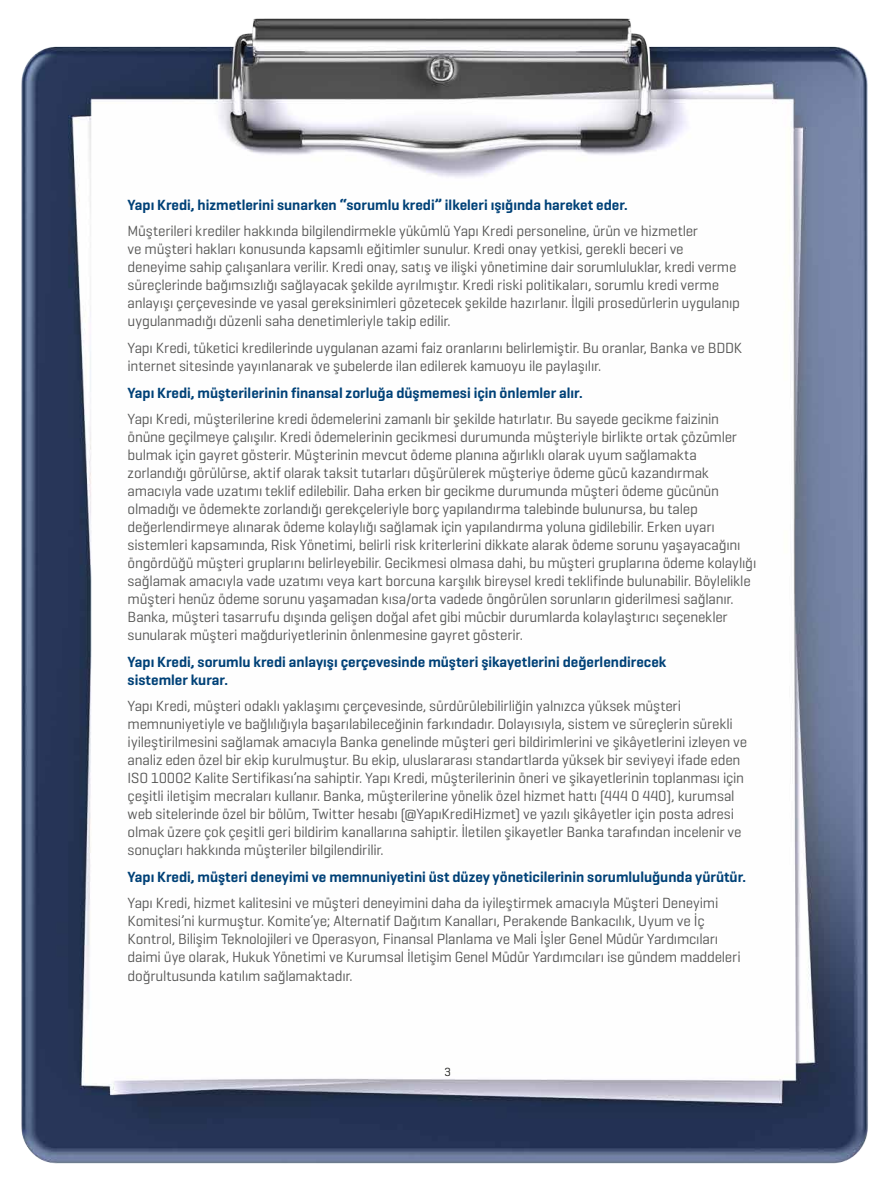
<style>
.page{position:relative;width:885px;height:1183px;background:#fff}
.page>*{position:absolute;margin:0;border:0;box-sizing:border-box;transform-origin:0 0}
.t1{font:15px/18px "Geogrotesque";letter-spacing:-.015em;color:#575756}
.t2{font:600 15px/18px "Geogrotesque";color:#004177}
.t3{font:12px "Geogrotesque";color:#1d1d1b}
</style>
<div class="page">
<img style="left:21px;top:18px;width:847px;height:1146px">
<p class="t2" style="left:128px;top:195px;width:501px">Yapı Kredi, hizmetlerini sunarken “sorumlu kredi” ilkeleri ışığında hareket eder.</p>
<p class="t1" style="left:128px;top:222px;width:614px">Müşterileri krediler hakkında bilgilendirmekle yükümlü Yapı Kredi personeline, ürün ve hizmetler<br>ve müşteri hakları konusunda kapsamlı eğitimler sunulur. Kredi onay yetkisi, gerekli beceri ve deneyime sahip çalışanlara verilir. Kredi onay, satış ve ilişki yönetimine dair sorumluluklar, kredi verme süreçlerinde bağımsızlığı sağlayacak şekilde ayrılmıştır. Kredi riski politikaları, sorumlu kredi verme anlayışı çerçevesinde ve yasal gereksinimleri gözetecek şekilde hazırlanır. İlgili prosedürlerin uygulanıp uygulanmadığı düzenli saha denetimleriyle takip edilir.</p>
<p class="t1" style="left:128px;top:338px;width:615px">Yapı Kredi, tüketici kredilerinde uygulanan azami faiz oranlarını belirlemiştir. Bu oranlar, Banka ve BDDK internet sitesinde yayınlanarak ve şubelerde ilan edilerek kamuoyu ile paylaşılır.</p>
<p class="t2" style="left:128px;top:383px;width:456px">Yapı Kredi, müşterilerinin finansal zorluğa düşmemesi için önlemler alır.</p>
<p class="t1" style="left:128px;top:409px;width:630px">Yapı Kredi, müşterilerine kredi ödemelerini zamanlı bir şekilde hatırlatır. Bu sayede gecikme faizinin önüne geçilmeye çalışılır. Kredi ödemelerinin gecikmesi durumunda müşteriyle birlikte ortak çözümler bulmak için gayret gösterir. Müşterinin mevcut ödeme planına ağırlıklı olarak uyum sağlamakta zorlandığı görülürse, aktif olarak taksit tutarları düşürülerek müşteriye ödeme gücü kazandırmak amacıyla vade uzatımı teklif edilebilir. Daha erken bir gecikme durumunda müşteri ödeme gücünün olmadığı ve ödemekte zorlandığı gerekçeleriyle borç yapılandırma talebinde bulunursa, bu talep değerlendirmeye alınarak ödeme kolaylığı sağlamak için yapılandırma yoluna gidilebilir. Erken uyarı sistemleri kapsamında, Risk Yönetimi, belirli risk kriterlerini dikkate alarak ödeme sorunu yaşayacağını öngördüğü müşteri gruplarını belirleyebilir. Gecikmesi olmasa dahi, bu müşteri gruplarına ödeme kolaylığı sağlamak amacıyla vade uzatımı veya kart borcuna karşılık bireysel kredi teklifinde bulunabilir. Böylelikle müşteri henüz ödeme sorunu yaşamadan kısa/orta vadede öngörülen sorunların giderilmesi sağlanır.<br>Banka, müşteri tasarrufu dışında gelişen doğal afet gibi mücbir durumlarda kolaylaştırıcı seçenekler sunularak müşteri mağduriyetlerinin önlenmesine gayret gösterir.</p>
<p class="t2" style="left:128px;top:652px;width:540px">Yapı Kredi, sorumlu kredi anlayışı çerçevesinde müşteri şikayetlerini değerlendirecek sistemler kurar.</p>
<p class="t1" style="left:128px;top:696px;width:621px">Yapı Kredi, müşteri odaklı yaklaşımı çerçevesinde, sürdürülebilirliğin yalnızca yüksek müşteri memnuniyetiyle ve bağlılığıyla başarılabileceğinin farkındadır. Dolayısıyla, sistem ve süreçlerin sürekli iyileştirilmesini sağlamak amacıyla Banka genelinde müşteri geri bildirimlerini ve şikâyetlerini izleyen ve analiz eden özel bir ekip kurulmuştur. Bu ekip, uluslararası standartlarda yüksek bir seviyeyi ifade eden ISO 10002 Kalite Sertifikası’na sahiptir. Yapı Kredi, müşterilerinin öneri ve şikayetlerinin toplanması için çeşitli iletişim mecraları kullanır. Banka, müşterilerine yönelik özel hizmet hattı (444 0 440), kurumsal web sitelerinde özel bir bölüm, Twitter hesabı (@YapıKrediHizmet) ve yazılı şikâyetler için posta adresi olmak üzere çok çeşitli geri bildirim kanallarına sahiptir. İletilen şikayetler Banka tarafından incelenir ve sonuçları hakkında müşteriler bilgilendirilir.</p>
<p class="t2" style="left:128px;top:867px;width:620px">Yapı Kredi, müşteri deneyimi ve memnuniyetini üst düzey yöneticilerinin sorumluluğunda yürütür.</p>
<p class="t1" style="left:128px;top:893px;width:614px">Yapı Kredi, hizmet kalitesini ve müşteri deneyimini daha da iyileştirmek amacıyla Müşteri Deneyimi Komitesi’ni kurmuştur. Komite’ye; Alternatif Dağıtım Kanalları, Perakende Bankacılık, Uyum ve İç Kontrol, Bilişim Teknolojileri ve Operasyon, Finansal Planlama ve Mali İşler Genel Müdür Yardımcıları daimi üye olarak, Hukuk Yönetimi ve Kurumsal İletişim Genel Müdür Yardımcıları ise gündem maddeleri doğrultusunda katılım sağlamaktadır.</p>
<p class="t3" style="left:444px;top:1064px;width:8px">3</p>
</div>
